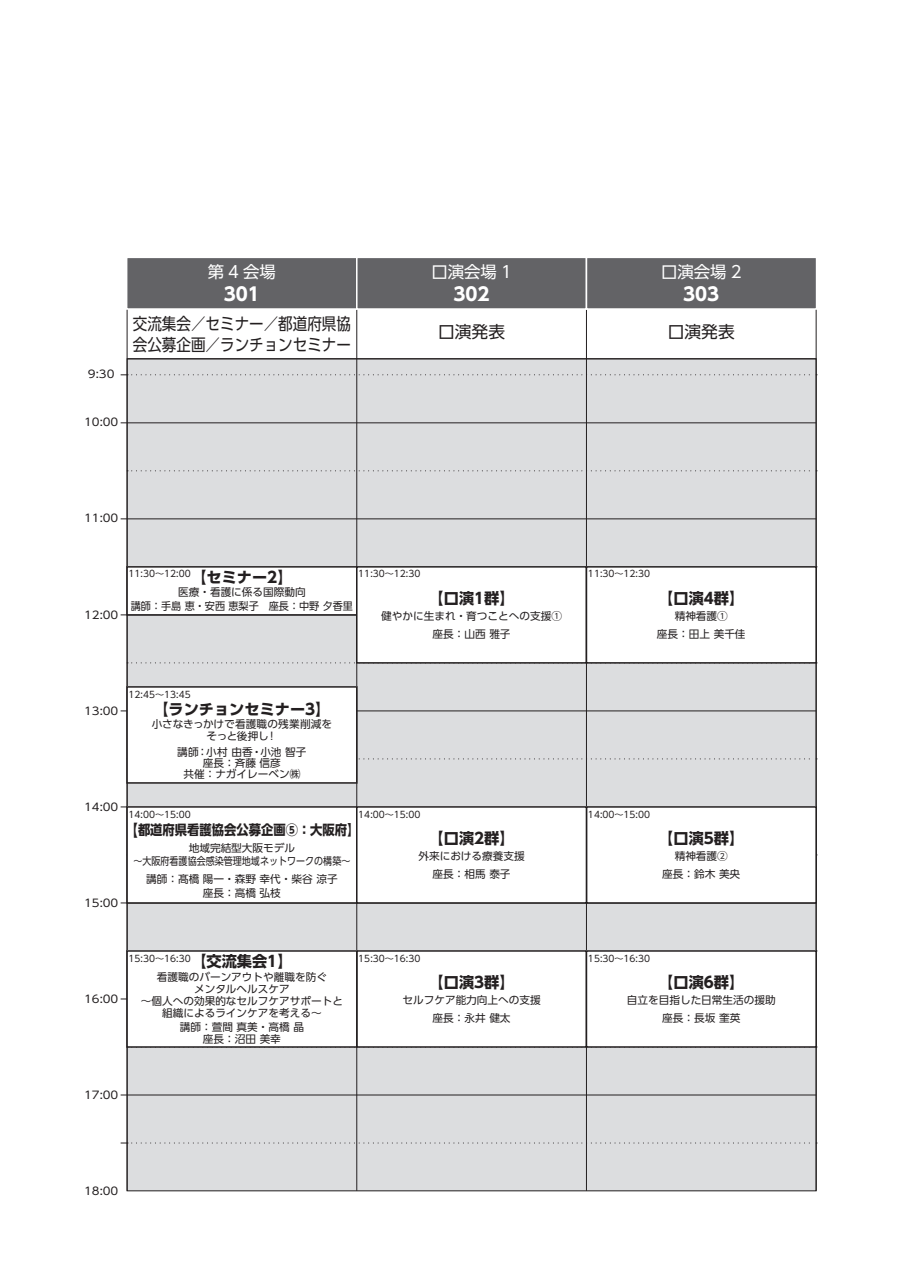
<style>
.page{position:relative;width:903px;height:1275px;background:#fff}
.page>*{position:absolute;margin:0;border:0;box-sizing:border-box;transform-origin:0 0}
.t1{font:700 18.2px "UD Shin Go Pr 6 N";color:#fff}
.t2{font:16.62px/21.3px "UD Shin Go Pr 6 N";color:#231f20;scale:.87 1}
.t3{font:16.62px "UD Shin Go Pr 6 N";color:#231f20}
.t4{font:16.45px "UD Shin Go Pr 6 N";color:#fff}
.t5{font:700 15.22px "UD Shin Go Pr 6 N";color:#231f20}
.t6{font:700 13.65px "UD Shin Go Pr 6 N";color:#231f20;scale:.9 1}
.t7{font:10.67px/18.2px "UD Shin Go Pr 6 N";color:#231f20;text-align:center}
.t8{font:10.67px "UD Shin Go Pr 6 N";color:#231f20;scale:1.11 1}
.t9{font:9.1px "UD Shin Go Pr 6 N";color:#231f20}
.s1{font-size:15.22px}
</style>
<div class="page">
<div style="left:127px;top:359px;width:689px;height:832px;background:#dcdddf"></div>
<svg style="left:128px;top:470px;width:688px;height:1px"></svg>
<svg style="left:128px;top:662px;width:227px;height:1px"></svg>
<svg style="left:357px;top:758px;width:459px;height:1px"></svg>
<hr style="left:127px;top:423px;width:689px;height:1px;background:#231f20">
<hr style="left:127px;top:358px;width:689px;height:1px;background:#231f20">
<hr style="left:127px;top:519px;width:689px;height:1px;background:#231f20">
<hr style="left:127px;top:711px;width:689px;height:1px;background:#231f20">
<hr style="left:127px;top:1095px;width:689px;height:1px;background:#231f20">
<hr style="left:127px;top:282px;width:1px;height:909px;background:#231f20">
<hr style="left:356px;top:287px;width:1px;height:904px;background:#231f20">
<hr style="left:586px;top:287px;width:1px;height:904px;background:#231f20">
<hr style="left:816px;top:282px;width:1px;height:909px;background:#231f20">
<div style="left:127px;top:807px;width:230px;height:96px;background:#fff"></div>
<div style="left:126px;top:806px;width:231px;height:98px;border:2px solid #231f20"></div>
<div style="left:127px;top:567px;width:230px;height:48px;background:#fff"></div>
<div style="left:126px;top:566px;width:231px;height:50px;border:2px solid #231f20"></div>
<div style="left:127px;top:257px;width:230px;height:52px;background:#636366"></div>
<div style="left:126px;top:257px;width:231px;height:53px;border:2px solid #fff"></div>
<div style="left:357px;top:257px;width:229px;height:52px;background:#636366"></div>
<div style="left:356px;top:257px;width:231px;height:53px;border:2px solid #fff"></div>
<div style="left:586px;top:257px;width:230px;height:52px;background:#636366"></div>
<div style="left:586px;top:257px;width:231px;height:53px;border:2px solid #fff"></div>
<div style="left:357px;top:951px;width:229px;height:96px;background:#fff"></div>
<div style="left:356px;top:950px;width:231px;height:98px;border:2px solid #231f20"></div>
<div style="left:586px;top:951px;width:230px;height:96px;background:#fff"></div>
<div style="left:586px;top:950px;width:231px;height:98px;border:2px solid #231f20"></div>
<div style="left:357px;top:567px;width:229px;height:96px;background:#fff"></div>
<div style="left:356px;top:566px;width:231px;height:98px;border:2px solid #231f20"></div>
<div style="left:586px;top:567px;width:230px;height:96px;background:#fff"></div>
<div style="left:586px;top:566px;width:231px;height:98px;border:2px solid #231f20"></div>
<div style="left:586px;top:807px;width:230px;height:96px;background:#fff"></div>
<div style="left:586px;top:806px;width:231px;height:98px;border:2px solid #231f20"></div>
<div style="left:357px;top:807px;width:229px;height:96px;background:#fff"></div>
<div style="left:356px;top:806px;width:231px;height:98px;border:2px solid #231f20"></div>
<div style="left:127px;top:951px;width:230px;height:96px;background:#fff"></div>
<div style="left:126px;top:950px;width:231px;height:98px;border:2px solid #231f20"></div>
<div style="left:127px;top:687px;width:230px;height:96px;background:#fff"></div>
<div style="left:126px;top:686px;width:231px;height:98px;border:2px solid #231f20"></div>
<svg style="left:121px;top:1142px;width:696px;height:2px"></svg>
<svg style="left:121px;top:374px;width:695px;height:1px"></svg>
<p class="t8" style="left:88px;top:366px;width:25px">9:30</p>
<p class="t8" style="left:84px;top:414px;width:32px">10:00</p>
<p class="t8" style="left:89px;top:366px;width:25px">9:30</p>
<p class="t8" style="left:85px;top:414px;width:32px">10:00</p>
<h3 class="t4" style="left:208px;top:259px;width:70px">第4会場</h3>
<h1 class="t1" style="left:224px;top:279px;width:38px">301</h1>
<h3 class="t4" style="left:431px;top:259px;width:82px">口演会場 1</h3>
<h1 class="t1" style="left:453px;top:279px;width:38px">302</h1>
<h3 class="t4" style="left:661px;top:259px;width:82px">口演会場 2</h3>
<h1 class="t1" style="left:683px;top:279px;width:38px">303</h1>
<h2 class="t2" style="left:133px;top:312px;width:252px">交流集会／セミナー／都道府県協会公募企画／ランチョンセミナー</h2>
<h2 class="t3" style="left:438px;top:319px;width:68px">口演発表</h2>
<h2 class="t3" style="left:668px;top:319px;width:68px">口演発表</h2>
<p class="t8" style="left:84px;top:510px;width:32px">11:00</p>
<p class="t8" style="left:85px;top:510px;width:32px">11:00</p>
<p class="t8" style="left:84px;top:606px;width:32px">12:00</p>
<p class="t8" style="left:85px;top:606px;width:32px">12:00</p>
<h3 class="t5" style="left:191px;top:565px;width:103px">【セミナー2】</h3>
<p class="t7" style="left:131px;top:585px;width:224px;line-height:13.7px">医療・看護に係る国際動向<br>講師：手島 恵・安西 恵梨子　座長：中野 夕香里</p>
<p class="t9" style="left:358px;top:567px;width:64px">11:30～12:30</p>
<p class="t9" style="left:588px;top:567px;width:64px">11:30～12:30</p>
<p class="t9" style="left:360px;top:567px;width:64px">11:30～12:30</p>
<p class="t9" style="left:589px;top:567px;width:64px">11:30～12:30</p>
<p class="t9" style="left:129px;top:567px;width:64px">11:30～12:00</p>
<p class="t9" style="left:130px;top:567px;width:64px">11:30～12:00</p>
<p class="t7" style="left:132px;top:585px;width:224px;line-height:13.7px">医療・看護に係る国際動向<br>講師：手島 恵・安西 恵梨子　座長：中野 夕香里</p>
<h3 class="t5" style="left:429px;top:586px;width:87px">【口演1群】</h3>
<p class="t7" style="left:381px;top:607px;width:182px">健やかに生まれ・育つことへの支援①座長：山西 雅子</p>
<h3 class="t5" style="left:658px;top:586px;width:87px">【口演4群】</h3>
<p class="t7" style="left:657px;top:607px;width:90px">精神看護①<br>座長：田上 美千佳</p>
<p class="t7" style="left:383px;top:607px;width:182px">健やかに生まれ・育つことへの支援①座長：山西 雅子</p>
<p class="t7" style="left:658px;top:607px;width:90px">精神看護①<br>座長：田上 美千佳</p>
<p class="t8" style="left:84px;top:702px;width:32px">13:00</p>
<p class="t8" style="left:85px;top:702px;width:32px">13:00</p>
<p class="t8" style="left:84px;top:798px;width:32px">14:00</p>
<p class="t8" style="left:85px;top:798px;width:32px">14:00</p>
<p class="t8" style="left:84px;top:894px;width:32px">15:00</p>
<p class="t8" style="left:85px;top:894px;width:32px">15:00</p>
<p class="t9" style="left:129px;top:687px;width:64px">12:45～13:45</p>
<p class="t9" style="left:130px;top:687px;width:64px">12:45～13:45</p>
<h3 class="t5" style="left:153px;top:696px;width:179px">【ランチョンセミナー3】</h3>
<p class="t7" style="left:152px;top:718px;width:182px;line-height:11.4px">小さなきっかけで看護職の残業削減をそっと後押し！</p>
<p class="t7" style="left:177px;top:745px;width:131px;line-height:11.4px">講師：小村 由香・小池 智子座長：斉藤 信彦<br>共催：ナガイレーベン㈱</p>
<p class="t7" style="left:153px;top:718px;width:182px;line-height:11.4px">小さなきっかけで看護職の残業削減をそっと後押し！</p>
<p class="t7" style="left:179px;top:745px;width:131px;line-height:11.4px">講師：小村 由香・小池 智子座長：斉藤 信彦<br>共催：ナガイレーベン㈱</p>
<p class="t9" style="left:129px;top:807px;width:64px">14:00～15:00</p>
<p class="t9" style="left:358px;top:807px;width:64px">14:00～15:00</p>
<p class="t9" style="left:588px;top:807px;width:64px">14:00～15:00</p>
<p class="t9" style="left:130px;top:807px;width:64px">14:00～15:00</p>
<p class="t9" style="left:360px;top:807px;width:64px">14:00～15:00</p>
<p class="t9" style="left:589px;top:807px;width:64px">14:00～15:00</p>
<p class="t6" style="left:124px;top:819px;width:263px"><span class="s1">【</span>都道府県看護協会公募企画⑤：大阪府】</p>
<p class="t7" style="left:133px;top:840px;width:218px;line-height:13.7px">地域完結型大阪モデル<br>～大阪府看護協会感染管理地域ネットワークの構築～</p>
<p class="t7" style="left:146px;top:872px;width:193px;line-height:13.7px">講師：髙橋 陽一・森野 幸代・柴谷 涼子座長：高橋 弘枝</p>
<p class="t7" style="left:135px;top:840px;width:218px;line-height:13.7px">地域完結型大阪モデル<br>～大阪府看護協会感染管理地域ネットワークの構築～</p>
<p class="t7" style="left:148px;top:872px;width:193px;line-height:13.7px">講師：髙橋 陽一・森野 幸代・柴谷 涼子座長：高橋 弘枝</p>
<h3 class="t5" style="left:429px;top:826px;width:87px">【口演2群】</h3>
<p class="t7" style="left:418px;top:847px;width:108px">外来における療養支援座長：相馬 泰子</p>
<p class="t7" style="left:420px;top:847px;width:108px">外来における療養支援座長：相馬 泰子</p>
<h3 class="t5" style="left:658px;top:826px;width:87px">【口演5群】</h3>
<p class="t7" style="left:662px;top:847px;width:79px">精神看護②<br>座長：鈴木 美央</p>
<p class="t7" style="left:664px;top:847px;width:79px">精神看護②<br>座長：鈴木 美央</p>
<p class="t8" style="left:84px;top:990px;width:32px">16:00</p>
<p class="t8" style="left:85px;top:990px;width:32px">16:00</p>
<p class="t9" style="left:129px;top:951px;width:64px">15:30～16:30</p>
<p class="t9" style="left:130px;top:951px;width:64px">15:30～16:30</p>
<h3 class="t5" style="left:191px;top:949px;width:103px">【交流集会1】</h3>
<p class="t7" style="left:141px;top:970px;width:204px;line-height:12.1px">看護職のバーンアウトや離職を防ぐ<br>メンタルヘルスケア<br>～個人への効果的なセルフケアサポートと組織によるラインケアを考える～</p>
<p class="t7" style="left:180px;top:1020px;width:126px;line-height:12.1px">講師：萱間 真美・高橋 晶座長：沼田 美幸</p>
<p class="t7" style="left:142px;top:970px;width:204px;line-height:12.1px">看護職のバーンアウトや離職を防ぐ<br>メンタルヘルスケア<br>～個人への効果的なセルフケアサポートと組織によるラインケアを考える～</p>
<p class="t7" style="left:181px;top:1020px;width:126px;line-height:12.1px">講師：萱間 真美・高橋 晶座長：沼田 美幸</p>
<p class="t9" style="left:358px;top:951px;width:64px">15:30～16:30</p>
<p class="t9" style="left:360px;top:951px;width:64px">15:30～16:30</p>
<h3 class="t5" style="left:429px;top:970px;width:87px">【口演3群】</h3>
<p class="t7" style="left:402px;top:991px;width:140px">セルフケア能力向上への支援座長：永井 健太</p>
<p class="t7" style="left:404px;top:991px;width:140px">セルフケア能力向上への支援座長：永井 健太</p>
<p class="t9" style="left:588px;top:951px;width:64px">15:30～16:30</p>
<p class="t9" style="left:589px;top:951px;width:64px">15:30～16:30</p>
<h3 class="t5" style="left:658px;top:970px;width:87px">【口演6群】</h3>
<p class="t7" style="left:627px;top:991px;width:150px">自立を目指した日常生活の援助座長：長坂 奎英</p>
<p class="t7" style="left:628px;top:991px;width:150px">自立を目指した日常生活の援助座長：長坂 奎英</p>
<p class="t8" style="left:84px;top:1086px;width:32px">17:00</p>
<p class="t8" style="left:85px;top:1086px;width:32px">17:00</p>
<p class="t8" style="left:84px;top:1182px;width:32px">18:00</p>
<p class="t8" style="left:85px;top:1182px;width:32px">18:00</p>
</div>
